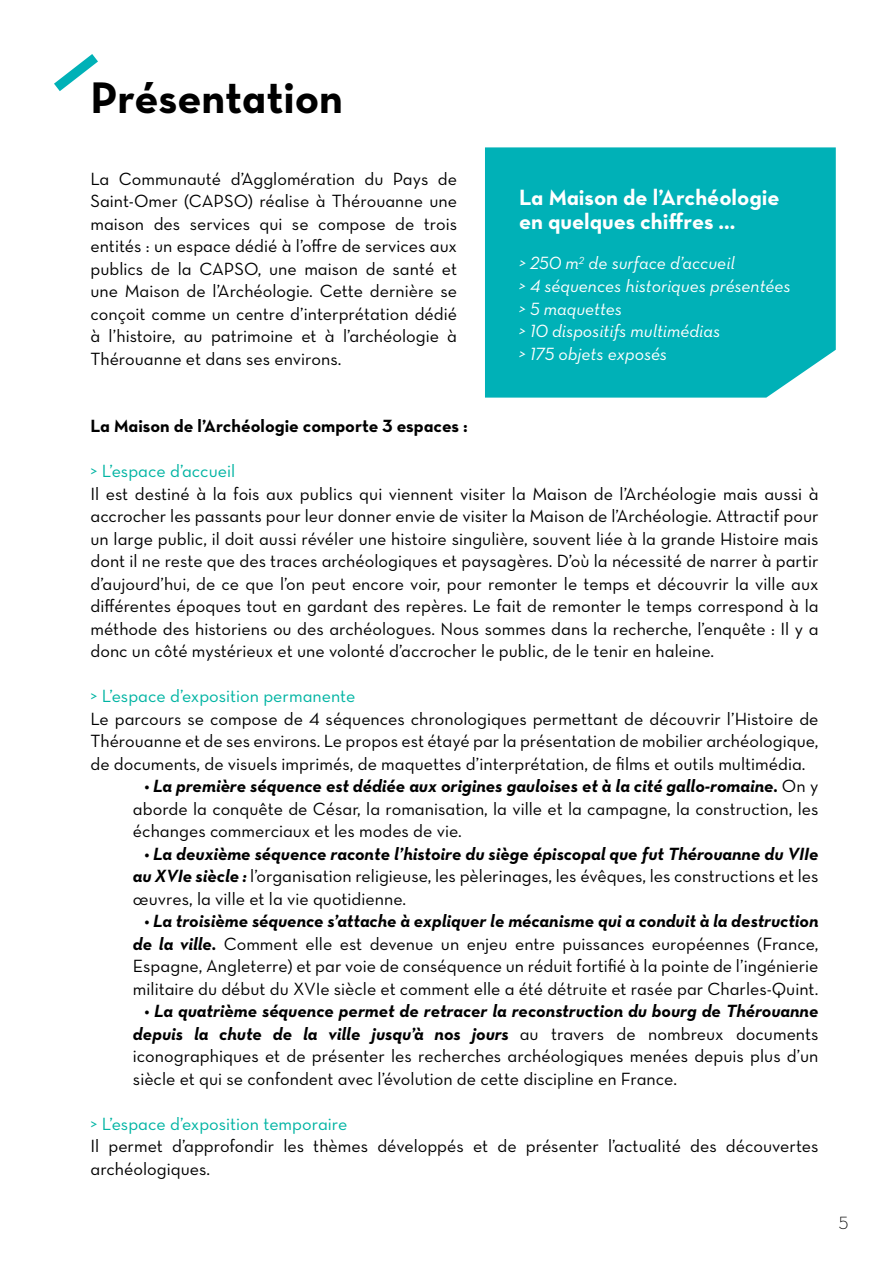
<style>
.page{position:relative;width:893px;height:1263px;background:#fff}
.page>*{position:absolute;margin:0;border:0;box-sizing:border-box;transform-origin:0 0}
.t1{font:45px "Neutra Text Bold Alt";color:#000}
.t2{font:22.5px/24px "Neutra Text Bold Alt";color:#fff}
.t3{font:18px/22.5px "Neutra Text Book Alt";color:#000;text-align:justify}
.t4{font:18px/22.5px "Neutra Text Bold Italic Alt";color:#000;text-align:right}
.t5{font:18px/22.5px "Neutra Text Book Italic Alt";color:#fff}
.t6{font:18px "Neutra Text Book Alt";color:#00b4a3}
.t7{font:18px "Neutra Text Bold Alt";color:#000}
.t8{font:18px "Neutra Text Light Alt";color:#000}
.s1{font-family:"Neutra Text Book Alt"}
.s2{font-family:"Neutra Text Bold Italic Alt"}
</style>
<div class="page">
<svg style="left:54px;top:54px;width:44px;height:37px"></svg>
<div style="left:485px;top:147px;width:351px;height:251px;background:#00b1b7"></div>
<h1 class="t1" style="left:90px;top:70px;width:254px">Présentation</h1>
<p class="t3" style="left:90px;top:167px;width:368px">La Communauté d’Agglomération du Pays de Saint-Omer (CAPSO) réalise à Thérouanne une maison des services qui se compose de trois entités : un espace dédié à l’offre de services aux publics de la CAPSO, une maison de santé et une Maison de l’Archéologie. Cette dernière se conçoit comme un centre d’interprétation dédié à l’histoire, au patrimoine et à l’archéologie à Thérouanne et dans ses environs.</p>
<p class="t2" style="left:519px;top:185px;width:262px">La Maison de l’Archéologie en quelques chiffres ...</p>
<p class="t5" style="left:519px;top:252px;width:273px">&gt; 250 m<sup>2</sup> de surface d’accueil<br>&gt; 4 séquences historiques présentées &gt; 5 maquettes<br>&gt; 10 dispositifs multimédias<br>&gt; 175 objets exposés</p>
<p class="t7" style="left:90px;top:415px;width:379px">La Maison de l’Archéologie comporte 3 espaces :</p>
<p class="t6" style="left:90px;top:460px;width:146px">&gt; L’espace d’accueil</p>
<p class="t3" style="left:90px;top:482px;width:730px">Il est destiné à la fois aux publics qui viennent visiter la Maison de l’Archéologie mais aussi à accrocher les passants pour leur donner envie de visiter la Maison de l’Archéologie. Attractif pour un large public, il doit aussi révéler une histoire singulière, souvent liée à la grande Histoire mais dont il ne reste que des traces archéologiques et paysagères. D’où la nécessité de narrer à partir d’aujourd’hui, de ce que l’on peut encore voir, pour remonter le temps et découvrir la ville aux différentes époques tout en gardant des repères. Le fait de remonter le temps correspond à la méthode des historiens ou des archéologues. Nous sommes dans la recherche, l’enquête : Il y a donc un côté mystérieux et une volonté d’accrocher le public, de le tenir en haleine.</p>
<p class="t6" style="left:90px;top:685px;width:267px">&gt; L’espace d’exposition permanente</p>
<p class="t3" style="left:90px;top:707px;width:730px">Le parcours se compose de 4 séquences chronologiques permettant de découvrir l’Histoire de Thérouanne et de ses environs. Le propos est étayé par la présentation de mobilier archéologique, de documents, de visuels imprimés, de maquettes d’interprétation, de films et outils multimédia.</p>
<p class="t4" style="left:144px;top:775px;width:676px">• La première séquence est dédiée aux origines gauloises et à la cité gallo-romaine. <span class="s1">On y</span></p>
<p class="t3" style="left:133px;top:797px;width:687px">aborde la conquête de César, la romanisation, la ville et la campagne, la construction, les échanges commerciaux et les modes de vie.</p>
<p class="t4" style="left:144px;top:842px;width:676px">• La deuxième séquence raconte l’histoire du siège épiscopal que fut Thérouanne du VIIe</p>
<p class="t3" style="left:133px;top:865px;width:687px"><span class="s2">au XVIe siècle :</span> l’organisation religieuse, les pèlerinages, les évêques, les constructions et les œuvres, la ville et la vie quotidienne.</p>
<p class="t4" style="left:144px;top:910px;width:676px">• La troisième séquence s’attache à expliquer le mécanisme qui a conduit à la destruction</p>
<p class="t3" style="left:133px;top:932px;width:687px"><span class="s2">de la ville.</span> Comment elle est devenue un enjeu entre puissances européennes (France, Espagne, Angleterre) et par voie de conséquence un réduit fortifié à la pointe de l’ingénierie militaire du début du XVIe siècle et comment elle a été détruite et rasée par Charles-Quint.</p>
<p class="t4" style="left:133px;top:1000px;width:687px">• La quatrième séquence permet de retracer la reconstruction du bourg de Thérouanne depuis la chute de la ville jusqu’à nos jours <span class="s1">au travers de nombreux documents</span></p>
<p class="t3" style="left:133px;top:1045px;width:687px">iconographiques et de présenter les recherches archéologiques menées depuis plus d’un siècle et qui se confondent avec l’évolution de cette discipline en France.</p>
<p class="t6" style="left:90px;top:1113px;width:258px">&gt; L’espace d’exposition temporaire</p>
<p class="t3" style="left:90px;top:1135px;width:730px">Il permet d’approfondir les thèmes développés et de présenter l’actualité des découvertes archéologiques.</p>
<p class="t8" style="left:839px;top:1212px;width:11px">5</p>
</div>
